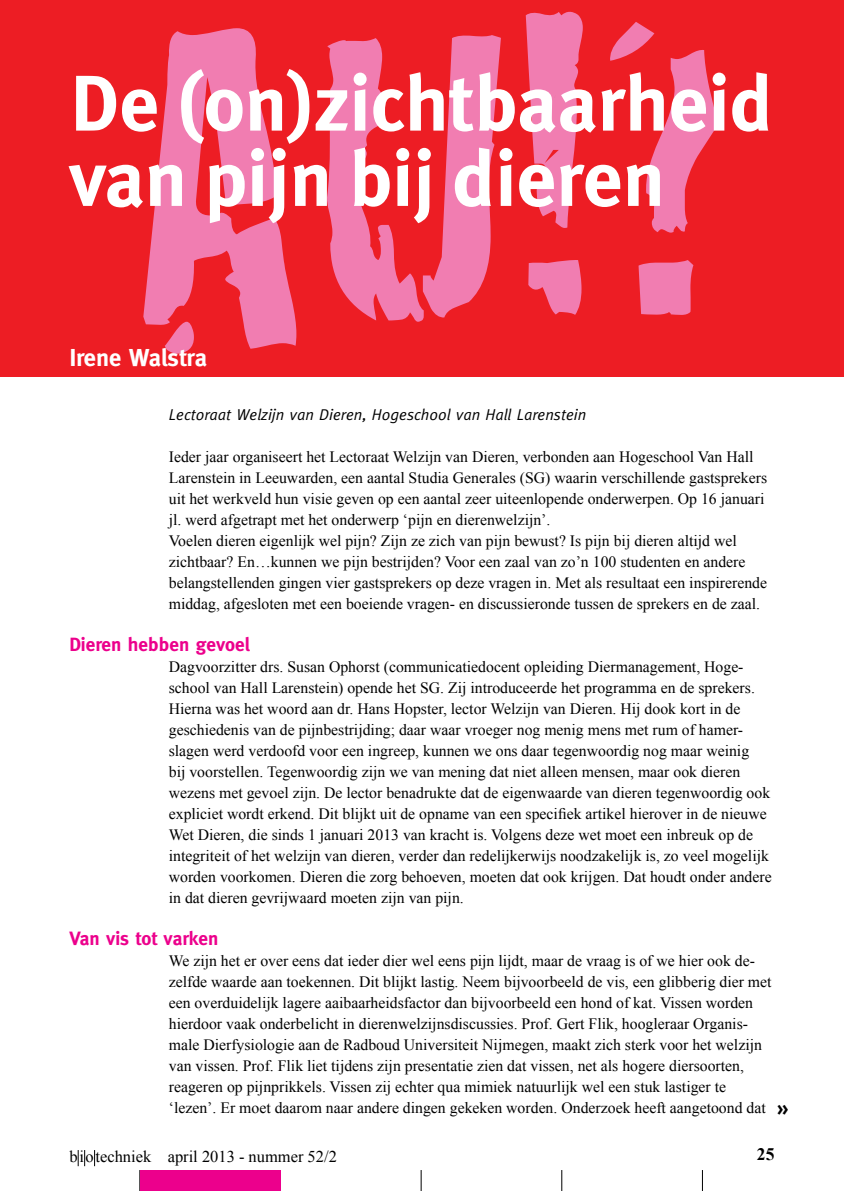
<style>
.page{position:relative;width:844px;height:1191px;background:#fff}
.page>*{position:absolute;margin:0;border:0;box-sizing:border-box;transform-origin:0 0}
.t1{font:700 78.75px/75.2px "Meta Plus";letter-spacing:-.005em;color:#fff}
.t2{font:700 24.5px "Meta";color:#fff}
.t3{font:700 19.25px "Meta";color:#ec008c}
.t4{font:700 17.5px "Times New Roman";color:#000}
.t5{font:16.45px "Times New Roman";color:#000}
.t6{font:15.75px/21px "Times New Roman";color:#000}
.t7{font:italic 15.75px "Meta";color:#000}
.s1{font-family:"Meta Plus";font-weight:700;font-size:21px}
</style>
<div class="page">
<svg style="left:78px;top:1150px;width:7px;height:16px"></svg>
<svg style="left:94px;top:1150px;width:1px;height:16px"></svg>
<svg style="left:139px;top:1170px;width:1px;height:21px"></svg>
<svg style="left:420px;top:1170px;width:1px;height:21px"></svg>
<svg style="left:561px;top:1170px;width:1px;height:21px"></svg>
<svg style="left:701px;top:1170px;width:1px;height:21px"></svg>
<div style="left:141px;top:1170px;width:140px;height:21px;background:#ec008c"></div>
<div style="left:0;top:0;width:843px;height:377px;background:#ed1d24"></div>
<svg style="left:143px;top:28px;width:153px;height:326px;fill:#f17db1"></svg>
<svg style="left:327px;top:35px;width:174px;height:287px;fill:#f17db1"></svg>
<svg style="left:525px;top:11px;width:57px;height:304px"></svg>
<svg style="left:610px;top:22px;width:108px;height:293px"></svg>
<h1 class="t1" style="left:69px;top:65px;width:704px">De (on)zichtbaarheid van pijn bij dieren</h1>
<h2 class="t2" style="left:69px;top:343px;width:139px">Irene Walstra</h2>
<p class="t7" style="left:169px;top:405px;width:419px">Lectoraat Welzijn van Dieren, Hogeschool van Hall Larenstein</p>
<p class="t6" style="left:169px;top:446px;width:599px">Ieder jaar organiseert het Lectoraat Welzijn van Dieren, verbonden aan Hogeschool Van Hall Larenstein in Leeuwarden, een aantal Studia Generales (SG) waarin verschillende gastsprekers uit het werkveld hun visie geven op een aantal zeer uiteenlopende onderwerpen. Op 16 januari jl. werd afgetrapt met het onderwerp ‘pijn en dierenwelzijn’.<br>Voelen dieren eigenlijk wel pijn? Zijn ze zich van pijn bewust? Is pijn bij dieren altijd wel zichtbaar? En…kunnen we pijn bestrijden? Voor een zaal van zo’n 100 studenten en andere belangstellenden gingen vier gastsprekers op deze vragen in. Met als resultaat een inspirerende middag, afgesloten met een boeiende vragen- en discussieronde tussen de sprekers en de zaal.</p>
<p class="t3" style="left:69px;top:633px;width:182px">Dieren hebben gevoel</p>
<p class="t6" style="left:169px;top:656px;width:604px">Dagvoorzitter drs. Susan Ophorst (communicatiedocent opleiding Diermanagement, Hoge&shy;school van Hall Larenstein) opende het SG. Zij introduceerde het programma en de sprekers.<br>Hierna was het woord aan dr. Hans Hopster, lector Welzijn van Dieren. Hij dook kort in de geschiedenis van de pijnbestrijding; daar waar vroeger nog menig mens met rum of hamer&shy;slagen werd verdoofd voor een ingreep, kunnen we ons daar tegenwoordig nog maar weinig<br>bij voorstellen. Tegenwoordig zijn we van mening dat niet alleen mensen, maar ook dieren wezens met gevoel zijn. De lector benadrukte dat de eigenwaarde van dieren tegenwoordig ook expliciet wordt erkend. Dit blijkt uit de opname van een specifiek artikel hierover in de nieuwe Wet Dieren, die sinds 1 januari 2013 van kracht is. Volgens deze wet moet een inbreuk op de integriteit of het welzijn van dieren, verder dan redelijkerwijs noodzakelijk is, zo veel mogelijk worden voorkomen. Dieren die zorg behoeven, moeten dat ook krijgen. Dat houdt onder andere in dat dieren gevrijwaard moeten zijn van pijn.</p>
<p class="t3" style="left:69px;top:927px;width:150px">Van vis tot varken</p>
<p class="t6" style="left:169px;top:950px;width:620px">We zijn het er over eens dat ieder dier wel eens pijn lijdt, maar de vraag is of we hier ook de&shy;zelfde waarde aan toekennen. Dit blijkt lastig. Neem bijvoorbeeld de vis, een glibberig dier met een overduidelijk lagere aaibaarheidsfactor dan bijvoorbeeld een hond of kat. Vissen worden hierdoor vaak onderbelicht in dierenwelzijnsdiscussies. Prof. Gert Flik, hoogleraar Organis-<br>male Dierfysiologie aan de Radboud Universiteit Nijmegen, maakt zich sterk voor het welzijn van vissen. Prof. Flik liet tijdens zijn presentatie zien dat vissen, net als hogere diersoorten, reageren op pijnprikkels. Vissen zij echter qua mimiek natuurlijk wel een stuk lastiger te<br>‘lezen’. Er moet daarom naar andere dingen gekeken worden. Onderzoek heeft aangetoond dat <span class="s1">»</span></p>
<p class="t5" style="left:69px;top:1145px;width:269px">biotechniek april 2013 - nummer 52/2</p>
<p class="t4" style="left:756px;top:1142px;width:19px">25</p>
</div>
